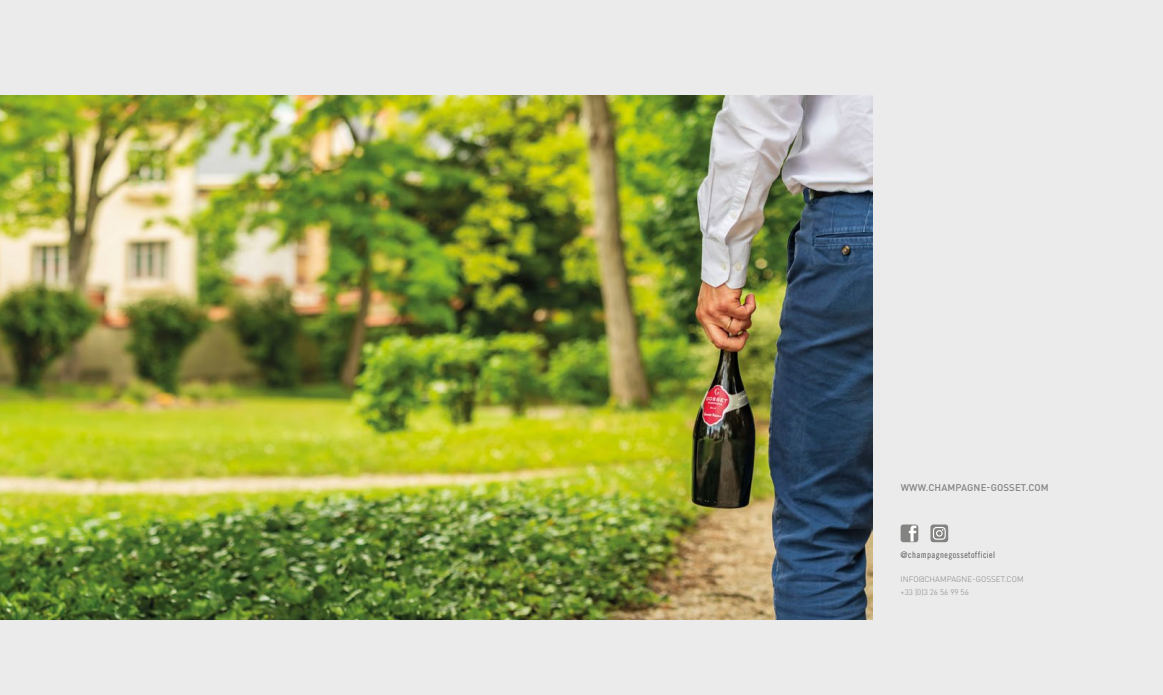
<style>
.page{position:relative;width:1163px;height:695px;background:#fff}
.page>*{position:absolute;margin:0;border:0;box-sizing:border-box;transform-origin:0 0}
.t1{font:500 9.7px "DINOT";letter-spacing:.01em;color:#838382}
.t2{font:9px "Trade Gothic Cond Eighteen";letter-spacing:.04em;color:#575756}
.t3{font:300 8px/12.9px "DINOT";letter-spacing:.01em;color:#838382}
</style>
<div class="page">
<div style="left:0;top:0;width:1162px;height:694px;background:#ebebeb"></div>
<div style="left:900px;top:524px;width:18px;height:18px;background:#838382;border-radius:3px"></div>
<svg style="left:908px;top:525px;width:8px;height:16px"></svg>
<svg style="left:930px;top:524px;width:18px;height:18px"></svg>
<svg style="left:932px;top:527px;width:13px;height:12px"></svg>
<img style="left:0;top:95px;width:872px;height:524px">
<p class="t1" style="left:900px;top:481px;width:150px">WWW.CHAMPAGNE-GOSSET.COM</p>
<p class="t2" style="left:900px;top:549px;width:96px">@champagnegossetofficiel</p>
<p class="t3" style="left:900px;top:572px;width:124px">INFO@CHAMPAGNE-GOSSET.COM +33 (0)3 26 56 99 56</p>
</div>
